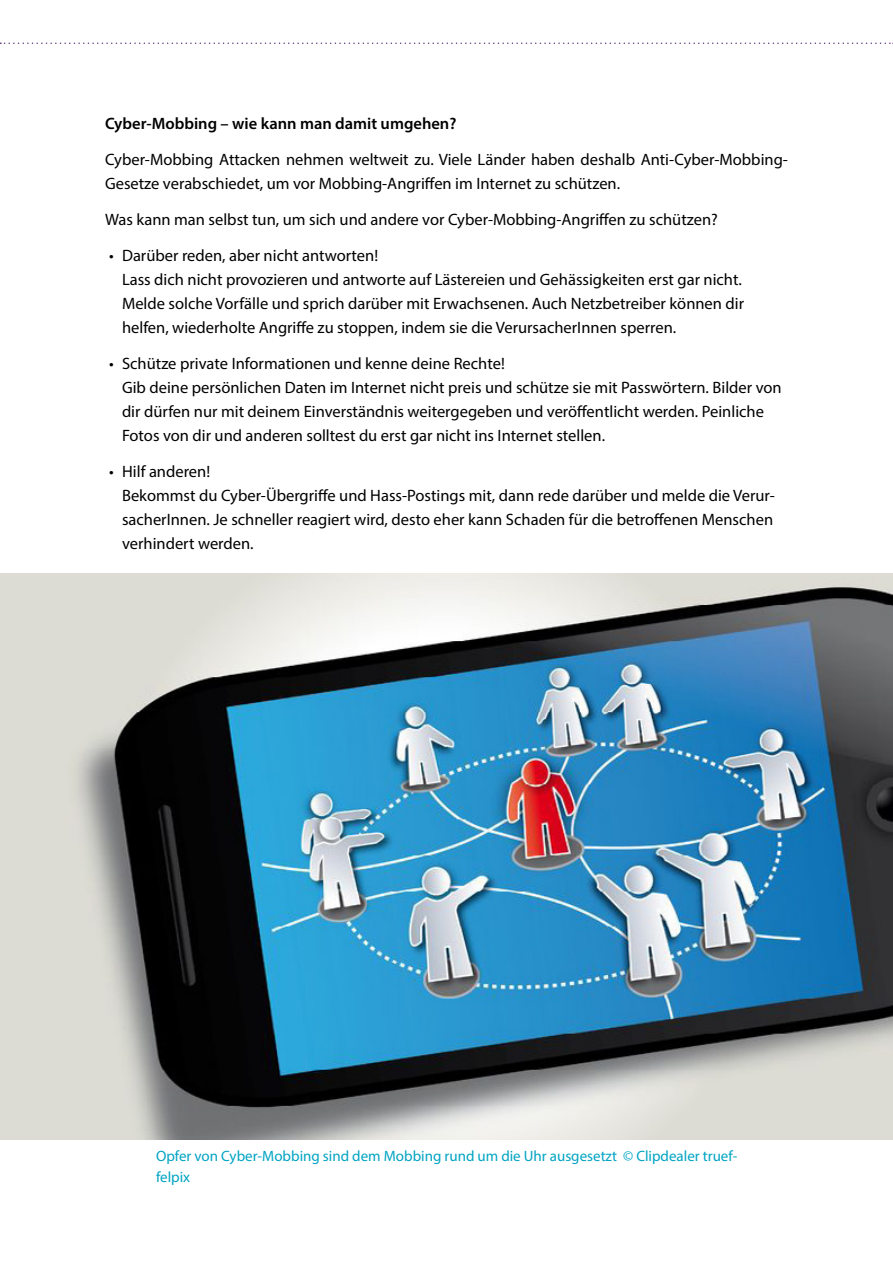
<style>
.page{position:relative;width:893px;height:1263px;background:#fff}
.page>*{position:absolute;margin:0;border:0;box-sizing:border-box;transform-origin:0 0}
._03_MainText{font:16.5px/24px "Myriad Pro";color:#000}
._03_MainText-2{font:600 16.5px "Myriad Pro";color:#000}
._04_Marginaltext{font:15px/21px "Myriad Pro";color:#00a4c3}
</style>
<div class="page">
<svg style="left:0;top:43px;width:893px;height:1px"></svg>
<img style="left:0;top:573px;width:893px;height:566px">
<p class="_03_MainText-2" style="left:105px;top:113px;width:353px">Cyber-Mobbing – wie kann man damit umgehen?</p>
<p class="_03_MainText" style="left:105px;top:147px;width:684px">Cyber-Mobbing Attacken nehmen weltweit zu. Viele Länder haben deshalb Anti-Cyber-Mobbing-<br>Gesetze verabschiedet, um vor Mobbing-Angriffen im Internet zu schützen.</p>
<p class="_03_MainText" style="left:105px;top:207px;width:614px">Was kann man selbst tun, um sich und andere vor Cyber-Mobbing-Angriffen zu schützen?</p>
<p class="_03_MainText" style="left:122px;top:243px;width:624px;text-indent:-13px">• Darüber reden, aber nicht antworten!<br>Lass dich nicht provozieren und antworte auf Lästereien und Gehässigkeiten erst gar nicht.<br>Melde solche Vorfälle und sprich darüber mit Erwachsenen. Auch Netzbetreiber können dir helfen, wiederholte Angriffe zu stoppen, indem sie die VerursacherInnen sperren.</p>
<p class="_03_MainText" style="left:122px;top:351px;width:661px;text-indent:-13px">• Schütze private Informationen und kenne deine Rechte!<br>Gib deine persönlichen Daten im Internet nicht preis und schütze sie mit Passwörtern. Bilder von dir dürfen nur mit deinem Einverständnis weitergegeben und veröffentlicht werden. Peinliche Fotos von dir und anderen solltest du erst gar nicht ins Internet stellen.</p>
<p class="_03_MainText" style="left:122px;top:459px;width:654px;text-indent:-13px">• Hilf anderen!<br>Bekommst du Cyber-Übergriffe und Hass-Postings mit, dann rede darüber und melde die Verur&shy;sacherInnen. Je schneller reagiert wird, desto eher kann Schaden für die betroffenen Menschen verhindert werden.</p>
<p class="_04_Marginaltext" style="left:156px;top:1145px;width:583px">Opfer von Cyber-Mobbing sind dem Mobbing rund um die Uhr ausgesetzt © Clipdealer truef&shy;felpix</p>
</div>
